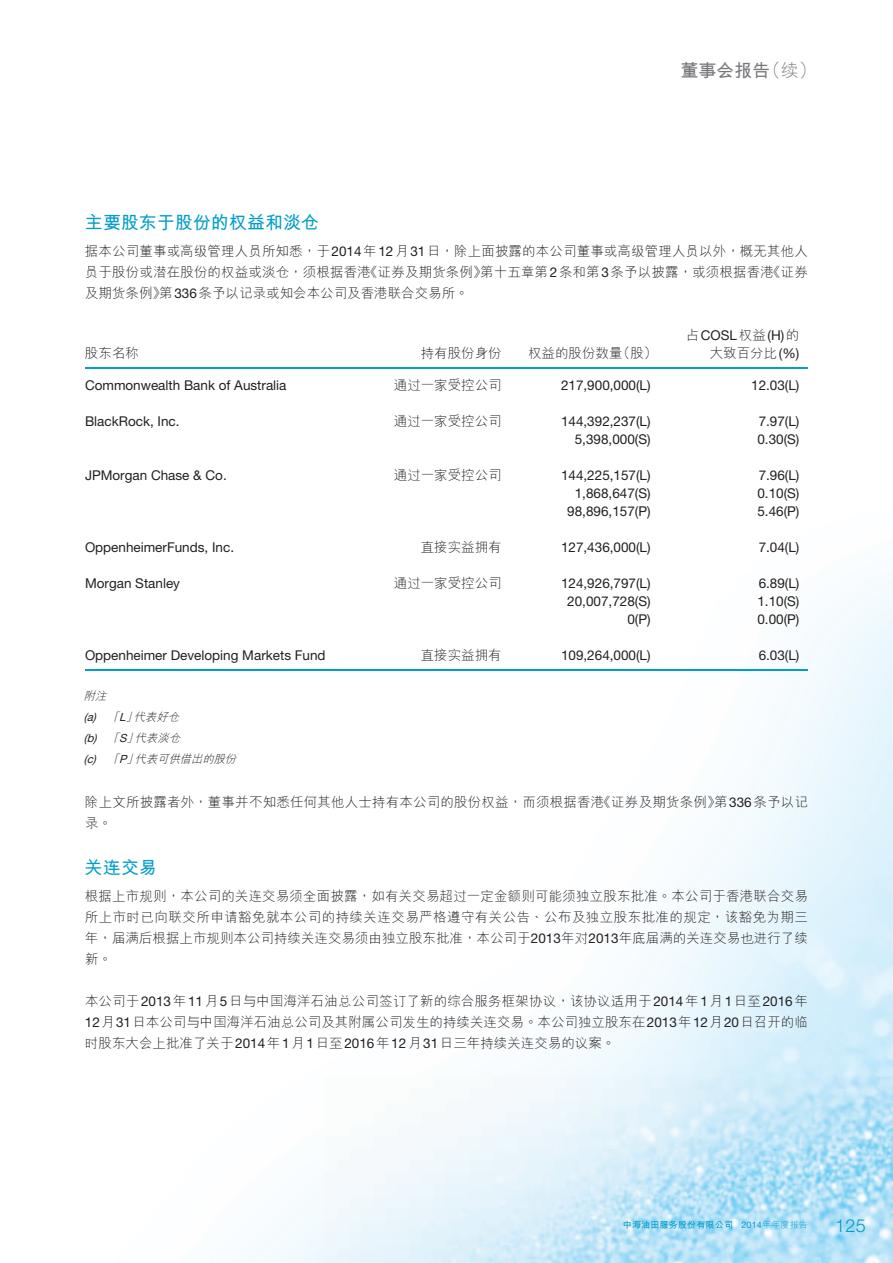
<style>
.page{position:relative;width:893px;height:1263px;background:#fff}
.page>*{position:absolute;margin:0;border:0;box-sizing:border-box;transform-origin:0 0}
.t1{font:18px "M Hei HKS Bold E Ten B5 H";color:#009ec9}
.t2{font:18px "M Hei HKS Bold E Ten B5 H";color:#77787b}
.t3{font:300 18px "Helvetica Neue LT Std";color:#009ac8}
.t4{font:13.5px/21px "M Hei HKS Light E Ten B5 H";color:#231f20;text-align:justify}
.t5{font:13.5px "Helvetica Neue LT Std";color:#231f20}
.t6{font:italic 11.25px/21px "M Hei HKS Light E Ten B5 H";color:#231f20}
.t7{font:9px "M Hei HKS Bold E Ten B5 H";letter-spacing:.02em;color:#009ac8}
.s1{font-family:"M Hei HKS Light E Ten B5 H"}
.s2{font-family:"Helvetica Neue LT Std"}
</style>
<div class="page">
<img style="left:263px;top:588px;width:630px;height:675px">
<hr style="left:85px;top:368px;width:723px;height:1px;background:#009ec9">
<hr style="left:85px;top:669px;width:723px;height:2px;background:#009ec9">
<h1 class="t2" style="left:680px;top:64px;width:138px">董事會報告<span class="s1">（續）</span></h1>
<h1 class="t1" style="left:85px;top:215px;width:235px">主要股東於股份的權益和淡倉</h1>
<p class="t4" style="left:85px;top:242px;width:724px">據本公司董事或高級管理人員所知悉，於<span class="s2">2014</span>年<span class="s2">12</span>月<span class="s2">31</span>日，除上面披露的本公司董事或高級管理人員以外，概無其他人員於股份或潛在股份的權益或淡倉，鬚根據香港《證券及期貨條例》第十五章第<span class="s2">2</span>條和第<span class="s2">3</span>條予以披露，或鬚根據香港《證券及期貨條例》第<span class="s2">336</span>條予以記錄或知會本公司及香港聯合交易所。</p>
<p class="t5" style="left:686px;top:331px;width:115px"><span class="s1">佔</span>COSL<span class="s1">權益</span>(H)<span class="s1">的</span></p>
<p class="t4" style="left:85px;top:344px;width:55px">股東名稱</p>
<p class="t4" style="left:421px;top:344px;width:82px">持有股份身份</p>
<p class="t4" style="left:528px;top:344px;width:131px">權益的股份數量（股）</p>
<p class="t4" style="left:710px;top:344px;width:91px">大致百分比<span class="s2">(%)</span></p>
<p class="t5" style="left:85px;top:380px;width:203px">Commonwealth Bank of Australia</p>
<p class="t4" style="left:394px;top:376px;width:109px">通過一家受控公司</p>
<p class="t5" style="left:561px;top:380px;width:91px">217,900,000(L)</p>
<p class="t5" style="left:751px;top:380px;width:50px">12.03(L)</p>
<p class="t5" style="left:85px;top:416px;width:96px">BlackRock, Inc.</p>
<p class="t4" style="left:394px;top:412px;width:109px">通過一家受控公司</p>
<p class="t5" style="left:561px;top:416px;width:91px">144,392,237(L)</p>
<p class="t5" style="left:759px;top:416px;width:42px">7.97(L)</p>
<p class="t5" style="left:575px;top:434px;width:77px">5,398,000(S)</p>
<p class="t5" style="left:757px;top:434px;width:44px">0.30(S)</p>
<p class="t5" style="left:85px;top:470px;width:143px">JPMorgan Chase &amp; Co.</p>
<p class="t4" style="left:394px;top:466px;width:109px">通過一家受控公司</p>
<p class="t5" style="left:561px;top:470px;width:91px">144,225,157(L)</p>
<p class="t5" style="left:759px;top:470px;width:42px">7.96(L)</p>
<p class="t5" style="left:575px;top:488px;width:77px">1,868,647(S)</p>
<p class="t5" style="left:757px;top:488px;width:44px">0.10(S)</p>
<p class="t5" style="left:567px;top:506px;width:85px">98,896,157(P)</p>
<p class="t5" style="left:757px;top:506px;width:44px">5.46(P)</p>
<p class="t5" style="left:85px;top:542px;width:151px">OppenheimerFunds, Inc.</p>
<p class="t4" style="left:421px;top:538px;width:82px">直接實益擁有</p>
<p class="t5" style="left:561px;top:542px;width:91px">127,436,000(L)</p>
<p class="t5" style="left:759px;top:542px;width:42px">7.04(L)</p>
<p class="t5" style="left:85px;top:578px;width:97px">Morgan Stanley</p>
<p class="t4" style="left:394px;top:574px;width:109px">通過一家受控公司</p>
<p class="t5" style="left:561px;top:578px;width:91px">124,926,797(L)</p>
<p class="t5" style="left:759px;top:578px;width:42px">6.89(L)</p>
<p class="t5" style="left:567px;top:596px;width:85px">20,007,728(S)</p>
<p class="t5" style="left:757px;top:596px;width:44px">1.10(S)</p>
<p class="t5" style="left:627px;top:614px;width:25px">0(P)</p>
<p class="t5" style="left:757px;top:614px;width:44px">0.00(P)</p>
<p class="t5" style="left:85px;top:650px;width:242px">Oppenheimer Developing Markets Fund</p>
<p class="t4" style="left:421px;top:646px;width:82px">直接實益擁有</p>
<p class="t5" style="left:561px;top:650px;width:91px">109,264,000(L)</p>
<p class="t5" style="left:759px;top:650px;width:42px">6.03(L)</p>
<p class="t6" style="left:84px;top:687px;width:157px">附註<br><span class="s2">(a)</span> 「<span class="s2">L</span>」代表好倉<br><span class="s2">(b)</span> 「<span class="s2">S</span>」代表淡倉<br><span class="s2">(c)</span> 「<span class="s2">P</span>」代表可供借出的股份</p>
<p class="t4" style="left:85px;top:793px;width:724px">除上文所披露者外，董事並不知悉任何其他人士持有本公司的股份權益，而鬚根據香港《證券及期貨條例》第<span class="s2">336</span>條予以記錄。</p>
<h1 class="t1" style="left:85px;top:860px;width:73px">關連交易</h1>
<p class="t4" style="left:85px;top:887px;width:724px">根據上市規則，本公司的關連交易須全面披露，如有關交易超過一定金額則可能須獨立股東批准。本公司於香港聯合交易所上市時已向聯交所申請豁免就本公司的持續關連交易嚴格遵守有關公告、公布及獨立股東批准的規定，該豁免為期三年，屆滿後根據上市規則本公司持續關連交易須由獨立股東批准，本公司於<span class="s2">2013</span>年對<span class="s2">2013</span>年底屆滿的關連交易也進行了續新。</p>
<p class="t4" style="left:85px;top:992px;width:724px">本公司於<span class="s2">2013</span>年<span class="s2">11</span>月<span class="s2">5</span>日與中國海洋石油總公司簽訂了新的綜合服務框架協議，該協議適用於<span class="s2">2014</span>年<span class="s2">1</span>月<span class="s2">1</span>日至<span class="s2">2016</span>年<span class="s2">12</span>月<span class="s2">31</span>日本公司與中國海洋石油總公司及其附屬公司發生的持續關連交易。本公司獨立股東在<span class="s2">2013</span>年<span class="s2">12</span>月<span class="s2">20</span>日召開的臨時股東大會上批准了關於<span class="s2">2014</span>年<span class="s2">1</span>月<span class="s2">1</span>日至<span class="s2">2016</span>年<span class="s2">12</span>月<span class="s2">31</span>日三年持續關連交易的議案。</p>
<p class="t7" style="left:623px;top:1221px;width:187px">中海油田服務股份有限公司 <span class="s2">2014</span><span class="s1">年年度報告</span></p>
<h1 class="t3" style="left:835px;top:1219px;width:32px">125</h1>
</div>
